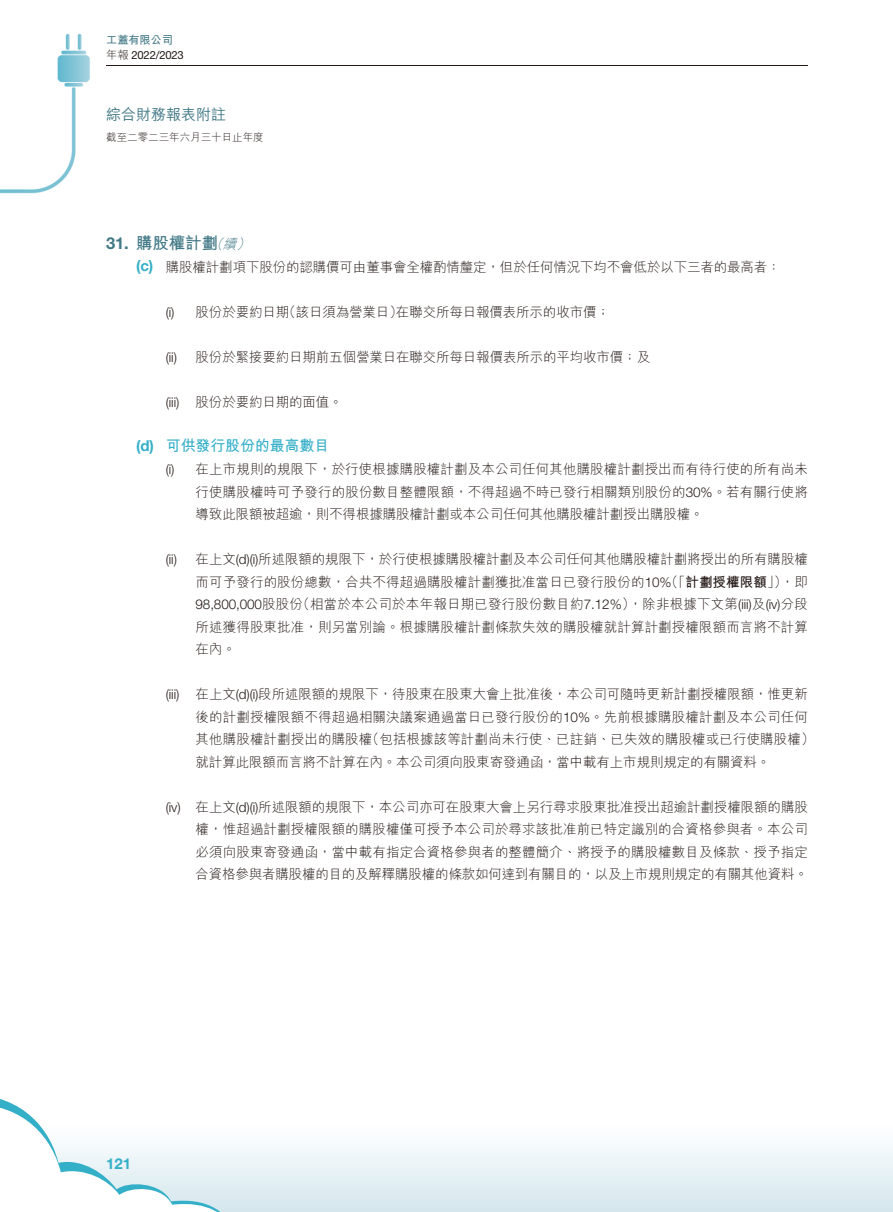
<style>
.page{position:relative;width:893px;height:1212px;background:#fff}
.page>*{position:absolute;margin:0;border:0;box-sizing:border-box;transform-origin:0 0}
.t1{font:16.5px "M Hei HK Bold E Ten B5 H";letter-spacing:-.01em;color:#427986}
.t2{font:15px "M Hei HK Bold E Ten B5 H";letter-spacing:-.01em;color:#34afc8}
.t3{font:15px "M Hei HK Medium E Ten B5 H";color:#427986}
.t4{font:700 15px "Helvetica Neue LT Std";color:#34afc8}
.t5{font:13.5px/22.5px "M Hei HK Light E Ten B5 H";letter-spacing:-.01em;color:#231916;text-align:justify}
.t6{font:13.5px/22.5px "M Hei HK Light E Ten B5 H";letter-spacing:.01em;color:#231916}
.t7{font:300 13.5px "Helvetica Neue LT Std";color:#231916}
.t8{font:11.25px "Helvetica Neue LT Std";letter-spacing:-.015em;color:#231916}
.t9{font:11.25px "M Hei HK Bold E Ten B5 H";letter-spacing:-.015em;color:#427986}
.t10{font:10.5px "M Hei HK Light E Ten B5 H";color:#231916}
.s1{font-family:"M Hei HK Light E Ten B5 H"}
.s2{font-family:"Helvetica Neue LT Std";font-weight:700}
.s3{font-family:"M Hei HK Light E Ten B5 H";font-style:italic;font-size:13.5px}
.s4{font-family:"Helvetica Neue LT Std";font-weight:700;font-size:15px;color:#34afc8}
.s5{font-family:"Helvetica Neue LT Std";font-weight:300}
.s6{font-family:"M Hei HK Bold E Ten B5 H"}
</style>
<div class="page">
<div style="left:0;top:1050px;width:893px;height:162px;background:linear-gradient(to bottom,#fff,#ddecf1)"></div>
<svg style="left:0;top:1095px;width:235px;height:117px"></svg>
<img style="left:0;top:33px;width:90px;height:161px">
<hr style="left:106px;top:65px;width:702px;height:1px;background:#231916">
<p class="t9" style="left:106px;top:36px;width:68px">工蓋有限公司</p>
<p class="t8" style="left:106px;top:51px;width:79px"><span class="s1">年報</span> 2022/2023</p>
<p class="t3" style="left:106px;top:108px;width:121px">綜合財務報表附註</p>
<p class="t10" style="left:106px;top:133px;width:159px">截至二零二三年六月三十日止年度</p>
<p class="t1" style="left:106px;top:236px;width:149px"><span class="s2">31.</span> 購股權計劃<span class="s3">（續）</span></p>
<p class="t5" style="left:136px;top:257px;width:646px"><span class="s4">(c)</span> 購股權計劃項下股份的認購價可由董事會全權酌情釐定，但於任何情況下均不會低於以下三者的最高者：</p>
<p class="t5" style="left:166px;top:302px;width:446px"><span class="s5">(i)</span> 股份於要約日期（該日須為營業日）在聯交所每日報價表所示的收市價；</p>
<p class="t7" style="left:166px;top:352px;width:13px">(ii)</p>
<p class="t5" style="left:196px;top:347px;width:456px">股份於緊接要約日期前五個營業日在聯交所每日報價表所示的平均收市價；及</p>
<p class="t5" style="left:166px;top:392px;width:178px"><span class="s5">(iii)</span> 股份於要約日期的面值。</p>
<p class="t2" style="left:136px;top:440px;width:195px"><span class="s2">(d)</span> 可供發行股份的最高數目</p>
<p class="t5" style="left:196px;top:459px;width:614px;text-indent:-30px"><span class="s5">(i)</span> 在上市規則的規限下，於行使根據購股權計劃及本公司任何其他購股權計劃授出而有待行使的所有尚未行使購股權時可予發行的股份數目整體限額，不得超過不時已發行相關類別股份的<span class="s5">30%</span>。若有關行使將導致此限額被超逾，則不得根據購股權計劃或本公司任何其他購股權計劃授出購股權。</p>
<p class="t7" style="left:166px;top:554px;width:13px">(ii)</p>
<p class="t5" style="left:196px;top:549px;width:614px">在上文<span class="s5">(d)(i)</span>所述限額的規限下，於行使根據購股權計劃及本公司任何其他購股權計劃將授出的所有購股權而可予發行的股份總數，合共不得超過購股權計劃獲批准當日已發行股份的<span class="s5">10%</span>（「<span class="s6">計劃授權限額</span>」），即<span class="s5">98,800,000</span>股股份（相當於本公司於本年報日期已發行股份數目約<span class="s5">7.12%</span>），除非根據下文第<span class="s5">(iii)</span>及<span class="s5">(iv)</span>分段所述獲得股東批准，則另當別論。根據購股權計劃條款失效的購股權就計算計劃授權限額而言將不計算在內。</p>
<p class="t6" style="left:196px;top:684px;width:620px;text-indent:-30px"><span class="s5">(iii)</span> 在上文<span class="s5">(d)(i)</span>段所述限額的規限下，待股東在股東大會上批准後，本公司可隨時更新計劃授權限額，惟更新後的計劃授權限額不得超過相關決議案通過當日已發行股份的<span class="s5">10%</span>。先前根據購股權計劃及本公司任何其他購股權計劃授出的購股權（包括根據該等計劃尚未行使、已註銷、已失效的購股權或已行使購股權）就計算此限額而言將不計算在內。本公司須向股東寄發通函，當中載有上市規則規定的有關資料。</p>
<p class="t5" style="left:196px;top:797px;width:614px;text-indent:-30px"><span class="s5">(iv)</span> 在上文<span class="s5">(d)(i)</span>所述限額的規限下，本公司亦可在股東大會上另行尋求股東批准授出超逾計劃授權限額的購股權，惟超過計劃授權限額的購股權僅可授予本公司於尋求該批准前已特定識別的合資格參與者。本公司必須向股東寄發通函，當中載有指定合資格參與者的整體簡介、將授予的購股權數目及條款、授予指定合資格參與者購股權的目的及解釋購股權的條款如何達到有關目的，以及上市規則規定的有關其他資料。</p>
<p class="t4" style="left:106px;top:1158px;width:26px">121</p>
</div>
